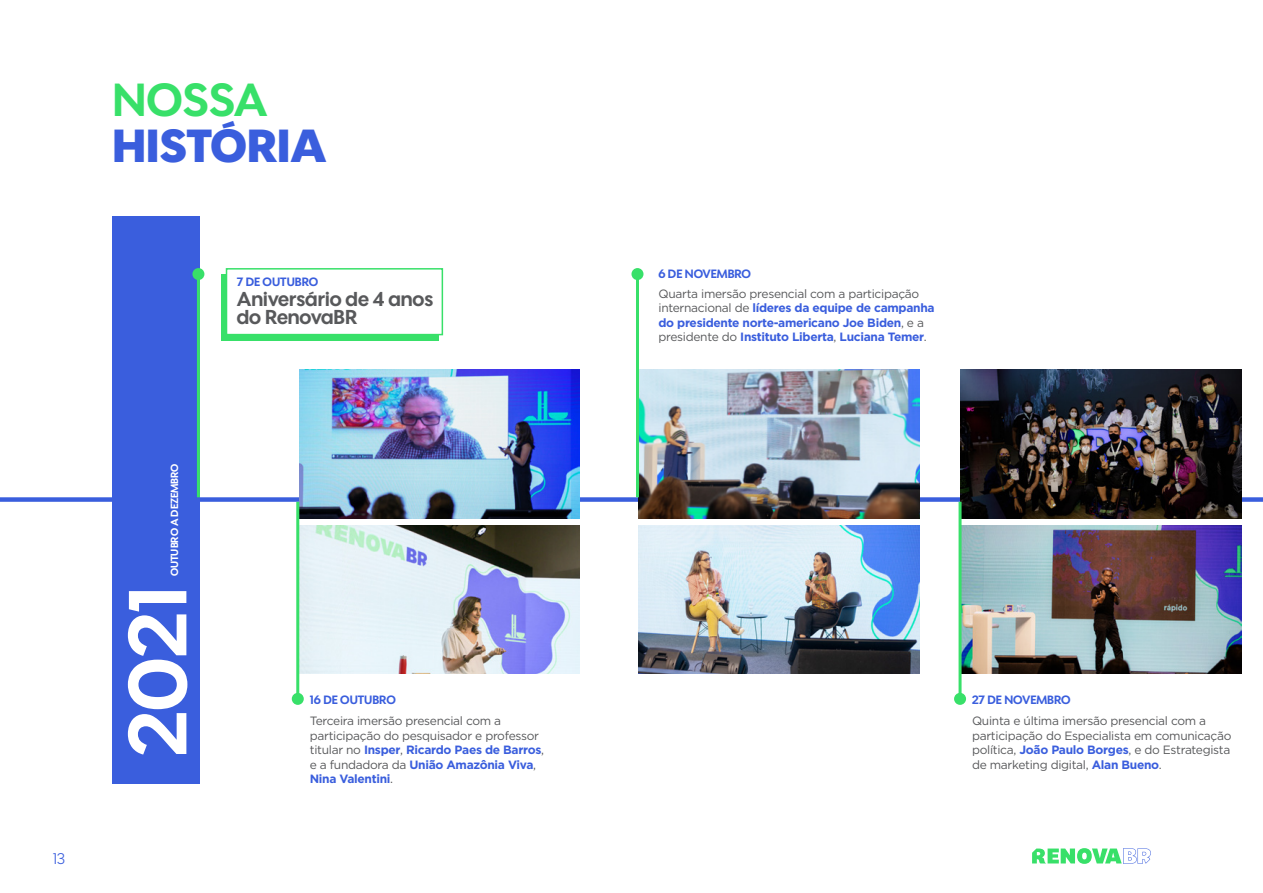
<style>
.page{position:relative;width:1263px;height:893px;background:#fff}
.page>*{position:absolute;margin:0;border:0;box-sizing:border-box;transform-origin:0 0}
.t1{font:79.8px "Wes FY Regular 2";color:#fff}
.t2{font:45px/46.5px "Wes FY Regular 3";color:#3a5edd}
.t3{font:19.5px/17.5px "Wes FY Regular 2";color:#58595b}
.t4{font:15px "Wes FY Regular 5";color:#3a5edd}
.t5{font:12px/14.4px "Gotham";letter-spacing:-.025em;color:#58595b}
.t6{font:700 12px/14.4px "Gotham";letter-spacing:-.025em;color:#3a5edd}
.t7{font:11.7px "Wes FY Regular 2";color:#3a5edd}
.t8{font:10.05px "Wes FY Regular 2";color:#fff}
.s1{font-family:"Wes FY Regular 2";color:#38e069}
.s2{font-weight:400;color:#58595b}
.s3{font-weight:700;color:#3a5edd}
</style>
<div class="page">
<svg style="left:1032px;top:848px;width:119px;height:16px"></svg>
<div style="left:113px;top:216px;width:87px;height:567px;background:#3a5edd"></div>
<hr style="left:197px;top:274px;width:3px;height:224px;background:#38e069">
<div style="left:192px;top:268px;width:12px;height:12px;background:#38e069;border-radius:50%"></div>
<div style="left:0;top:497px;width:1263px;height:5px;background:#3a5edd"></div>
<div style="left:221px;top:274px;width:217px;height:67px;background:#38e069"></div>
<div style="left:226px;top:268px;width:217px;height:67px;background:#fff;border:2px solid #38e069"></div>
<img style="left:299px;top:525px;width:280px;height:149px">
<img style="left:961px;top:525px;width:280px;height:149px">
<img style="left:960px;top:370px;width:281px;height:149px">
<img style="left:639px;top:525px;width:280px;height:149px">
<img style="left:299px;top:370px;width:280px;height:149px">
<img style="left:639px;top:370px;width:280px;height:149px">
<hr style="left:296px;top:502px;width:3px;height:197px;background:#38e069">
<div style="left:292px;top:693px;width:12px;height:12px;background:#38e069;border-radius:50%"></div>
<hr style="left:958px;top:502px;width:3px;height:197px;background:#38e069">
<div style="left:954px;top:693px;width:12px;height:12px;background:#38e069;border-radius:50%"></div>
<hr style="left:636px;top:274px;width:3px;height:223px;background:#38e069">
<div style="left:631px;top:268px;width:12px;height:12px;background:#38e069;border-radius:50%"></div>
<p class="t4" style="left:53px;top:849px;width:14px">13</p>
<p class="t2" style="left:113px;top:76px;width:215px"><span class="s1">NOSSA<br></span>HISTÓRIA</p>
<p class="t7" style="left:237px;top:274px;width:83px">7 DE OUTUBRO</p>
<p class="t8" style="left:168px;top:576px;width:114px;rotate:-90deg">OUTUBRO A DEZEMBRO</p>
<p class="t3" style="left:237px;top:290px;width:198px">Aniversário de 4 anos do RenovaBR</p>
<p class="t7" style="left:658px;top:266px;width:94px">6 DE NOVEMBRO</p>
<p class="t6" style="left:658px;top:286px;width:278px"><span class="s2">Quarta imersão presencial com a participação internacional de</span> líderes da equipe de campanha do presidente norte-americano Joe Biden<span class="s2">, e a presidente do</span> Instituto Liberta<span class="s2">,</span> Luciana Temer<span class="s2">.</span></p>
<p class="t1" style="left:108px;top:756px;width:173px;rotate:-90deg">2021</p>
<p class="t7" style="left:310px;top:692px;width:88px">16 DE OUTUBRO</p>
<p class="t7" style="left:972px;top:692px;width:100px">27 DE NOVEMBRO</p>
<p class="t5" style="left:310px;top:714px;width:236px">Terceira imersão presencial com a participação do pesquisador e professor titular no <span class="s3">Insper</span>, <span class="s3">Ricardo Paes de Barros</span>, e a fundadora da <span class="s3">União Amazônia Viva</span>, <span class="s3">Nina Valentini</span>.</p>
<p class="t5" style="left:972px;top:714px;width:261px">Quinta e última imersão presencial com a participação do Especialista em comunicação política, <span class="s3">João Paulo Borges</span>, e do Estrategista de marketing digital, <span class="s3">Alan Bueno</span>.</p>
</div>
